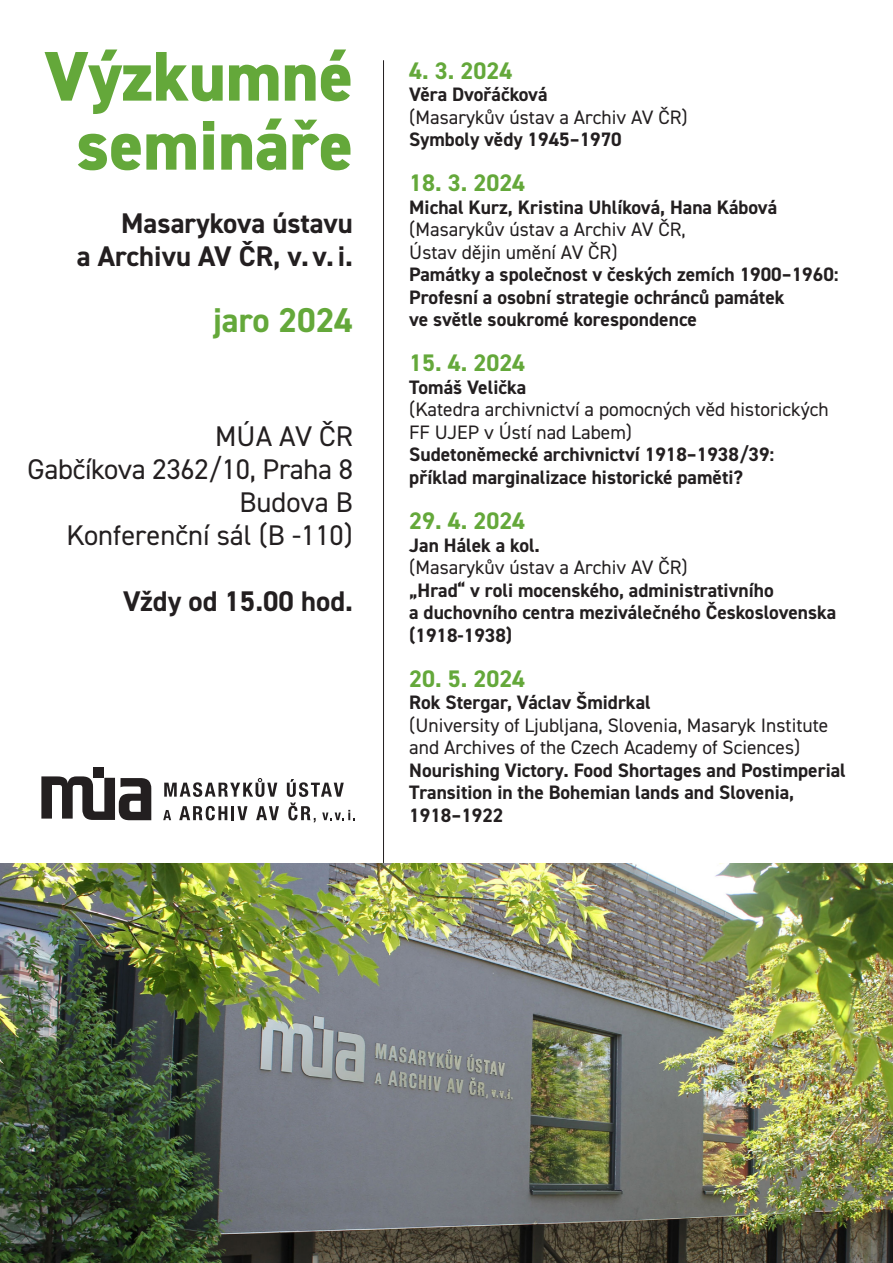
<style>
.page{position:relative;width:893px;height:1263px;background:#fff}
.page>*{position:absolute;margin:0;border:0;box-sizing:border-box;transform-origin:0 0}
.t1{font:800 70.5px "DIN2014";color:#64a83a}
.t2{font:700 34.5px "DIN2014";color:#64a83a}
.t3{font:28.5px "DIN2014";color:#231f20}
.t4{font:700 28.5px/33px "DIN2014";color:#231f20;text-align:right}
.t5{font:700 24px "DIN2014";color:#64a83a}
.t6{font:700 19.5px/22.5px "DIN2014";color:#231f20}
.t7{font:19.5px/22.5px "DIN2014";color:#231f20}
</style>
<div class="page">
<hr style="left:383px;top:60px;width:1px;height:862px;background:#231f20">
<svg style="left:41px;top:776px;width:110px;height:44px"></svg>
<div style="left:93px;top:767px;width:11px;height:11px;background:#231f20"></div>
<svg style="left:164px;top:778px;width:113px;height:19px"></svg>
<svg style="left:163px;top:810px;width:8px;height:10px"></svg>
<svg style="left:179px;top:806px;width:48px;height:14px"></svg>
<hr style="left:231px;top:806px;width:3px;height:14px;background:#231f20">
<svg style="left:237px;top:806px;width:10px;height:14px"></svg>
<svg style="left:256px;top:806px;width:23px;height:14px"></svg>
<svg style="left:287px;top:779px;width:68px;height:43px"></svg>
<img style="left:0;top:863px;width:893px;height:400px">
<p class="t1" style="left:45px;top:29px;width:310px">Výzkumné</p>
<p class="t1" style="left:76px;top:98px;width:278px">semináře</p>
<p class="t4" style="left:77px;top:206px;width:278px">Masarykova ústavu<br>a Archivu AV ČR, v.v.i.</p>
<p class="t2" style="left:213px;top:297px;width:141px">jaro 2024</p>
<p class="t3" style="left:215px;top:419px;width:139px">MÚA AV ČR</p>
<p class="t3" style="left:27px;top:452px;width:327px">Gabčíkova 2362/10, Praha 8</p>
<p class="t3" style="left:239px;top:485px;width:115px">Budova B</p>
<p class="t3" style="left:66px;top:518px;width:288px">Konferenční sál (B -110)</p>
<p class="t4" style="left:123px;top:585px;width:231px">Vždy od 15.00 hod.</p>
<p class="t5" style="left:409px;top:55px;width:105px">4. 3. 2024</p>
<p class="t6" style="left:409px;top:83px;width:140px">Věra Dvořáčková</p>
<p class="t7" style="left:409px;top:106px;width:280px">(Masarykův ústav a Archiv AV ČR)</p>
<p class="t6" style="left:409px;top:128px;width:214px">Symboly vědy 1945–1970</p>
<p class="t5" style="left:409px;top:167px;width:117px">18. 3. 2024</p>
<p class="t6" style="left:409px;top:196px;width:369px">Michal Kurz, Kristina Uhlíková, Hana Kábová</p>
<p class="t7" style="left:409px;top:218px;width:278px">(Masarykův ústav a Archiv AV ČR,<br>Ústav dějin umění AV ČR)</p>
<p class="t6" style="left:409px;top:263px;width:431px">Památky a společnost v českých zemích 1900–1960:<br>Profesní a osobní strategie ochránců památek<br>ve světle soukromé korespondence</p>
<p class="t5" style="left:409px;top:347px;width:117px">15. 4. 2024</p>
<p class="t6" style="left:409px;top:376px;width:119px">Tomáš Velička</p>
<p class="t7" style="left:409px;top:398px;width:421px">(Katedra archivnictví a pomocných věd historických<br>FF UJEP v Ústí nad Labem)</p>
<p class="t6" style="left:409px;top:443px;width:367px">Sudetoněmecké archivnictví 1918–1938/39: příklad marginalizace historické paměti?</p>
<p class="t5" style="left:409px;top:505px;width:117px">29. 4. 2024</p>
<p class="t6" style="left:409px;top:533px;width:132px">Jan Hálek a kol.</p>
<p class="t7" style="left:409px;top:556px;width:280px">(Masarykův ústav a Archiv AV ČR)</p>
<p class="t6" style="left:409px;top:578px;width:429px">„Hrad“ v roli mocenského, administrativního<br>a duchovního centra meziválečného Československa (1918-1938)</p>
<p class="t5" style="left:409px;top:662px;width:117px">20. 5. 2024</p>
<p class="t6" style="left:409px;top:691px;width:243px">Rok Stergar, Václav Šmidrkal</p>
<p class="t7" style="left:409px;top:713px;width:421px">(University of Ljubljana, Slovenia, Masaryk Institute and Archives of the Czech Academy of Sciences)</p>
<p class="t6" style="left:409px;top:758px;width:438px">Nourishing Victory. Food Shortages and Postimperial<br>Transition in the Bohemian lands and Slovenia,<br>1918–1922</p>
</div>
